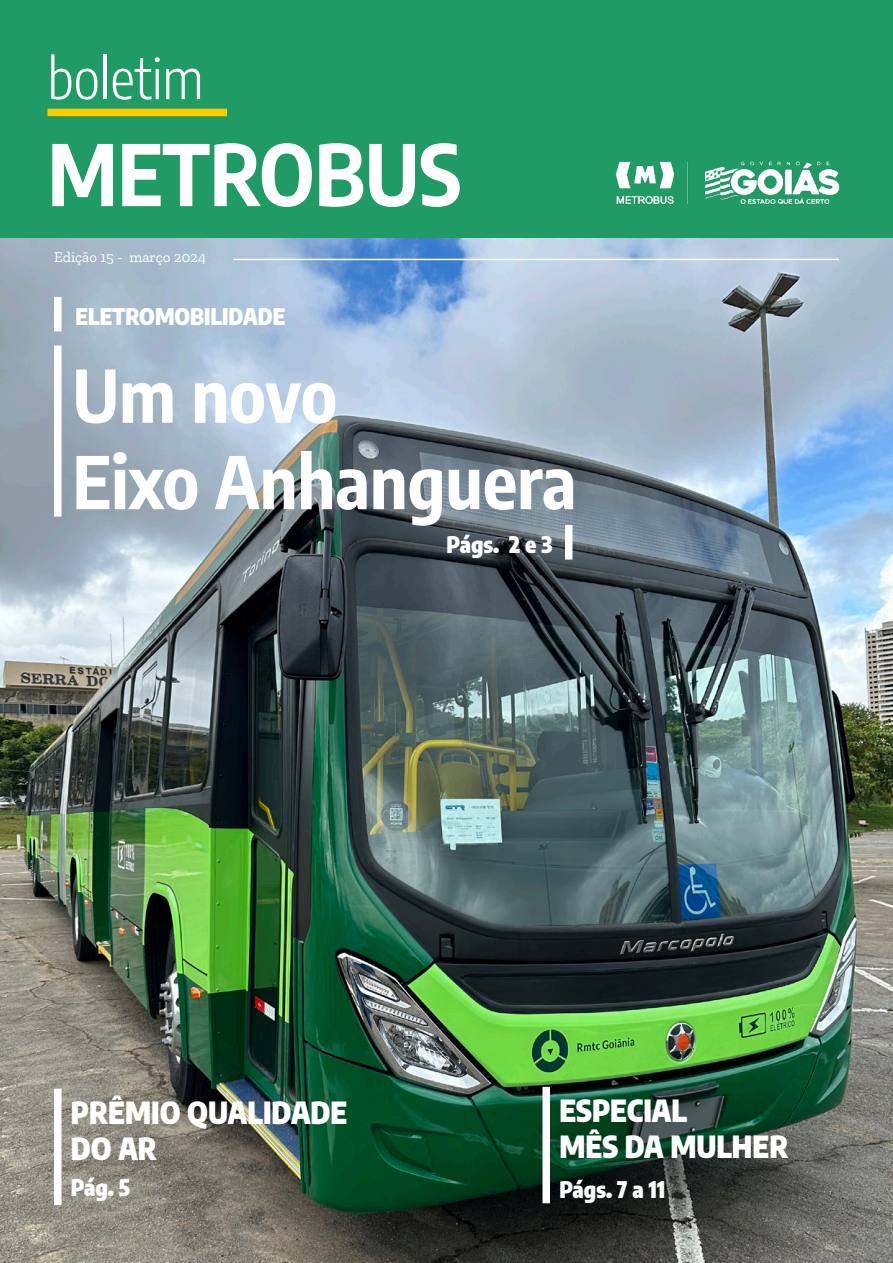
<style>
.page{position:relative;width:893px;height:1263px;background:#fff}
.page>*{position:absolute;margin:0;border:0;box-sizing:border-box;transform-origin:0 0}
.t1{font:700 84px "Encode Sans Condensed";color:#fff}
.t2{font:700 72px "Encode Sans Condensed";color:#fff}
.t3{font:300 55.5px "Encode Sans Condensed";color:#fff}
.t4{font:900 30px "Encode Sans Condensed";color:#fff}
.t5{font:900 22.5px "Encode Sans Condensed";color:#fff}
.t6{font:15px "Zilla Slab";color:#fff}
</style>
<div class="page">
<img style="left:0;top:238px;width:893px;height:1025px">
<div style="left:0;top:0;width:893px;height:238px;background:#219b66"></div>
<div style="left:48px;top:109px;width:179px;height:7px;background:#ffc900"></div>
<img style="left:615px;top:161px;width:225px;height:44px">
<div style="left:542px;top:1087px;width:8px;height:116px;background:#fff"></div>
<hr style="left:233px;top:259px;width:606px;height:1px;background:#fff">
<div style="left:54px;top:345px;width:8px;height:172px;background:#fff"></div>
<div style="left:54px;top:297px;width:8px;height:34px;background:#fff"></div>
<div style="left:565px;top:525px;width:7px;height:35px;background:#fff"></div>
<div style="left:54px;top:1089px;width:8px;height:116px;background:#fff"></div>
<p class="t3" style="left:48px;top:40px;width:157px">boletim</p>
<p class="t1" style="left:48px;top:111px;width:415px">METROBUS</p>
<p class="t6" style="left:54px;top:249px;width:154px">Edição 15 - março 2024</p>
<p class="t5" style="left:75px;top:298px;width:212px">ELETROMOBILIDADE</p>
<p class="t2" style="left:73px;top:342px;width:266px">Um novo</p>
<p class="t2" style="left:73px;top:428px;width:505px">Eixo Anhanguera</p>
<p class="t5" style="left:446px;top:527px;width:107px">Págs. 2 e 3</p>
<p class="t4" style="left:71px;top:1089px;width:278px">PRÊMIO QUALIDADE</p>
<p class="t4" style="left:71px;top:1125px;width:88px">DO AR</p>
<p class="t5" style="left:71px;top:1170px;width:61px">Pág. 5</p>
<p class="t4" style="left:559px;top:1087px;width:129px">ESPECIAL</p>
<p class="t4" style="left:559px;top:1123px;width:231px">MÊS DA MULHER</p>
<p class="t5" style="left:559px;top:1172px;width:107px">Págs. 7 a 11</p>
</div>
